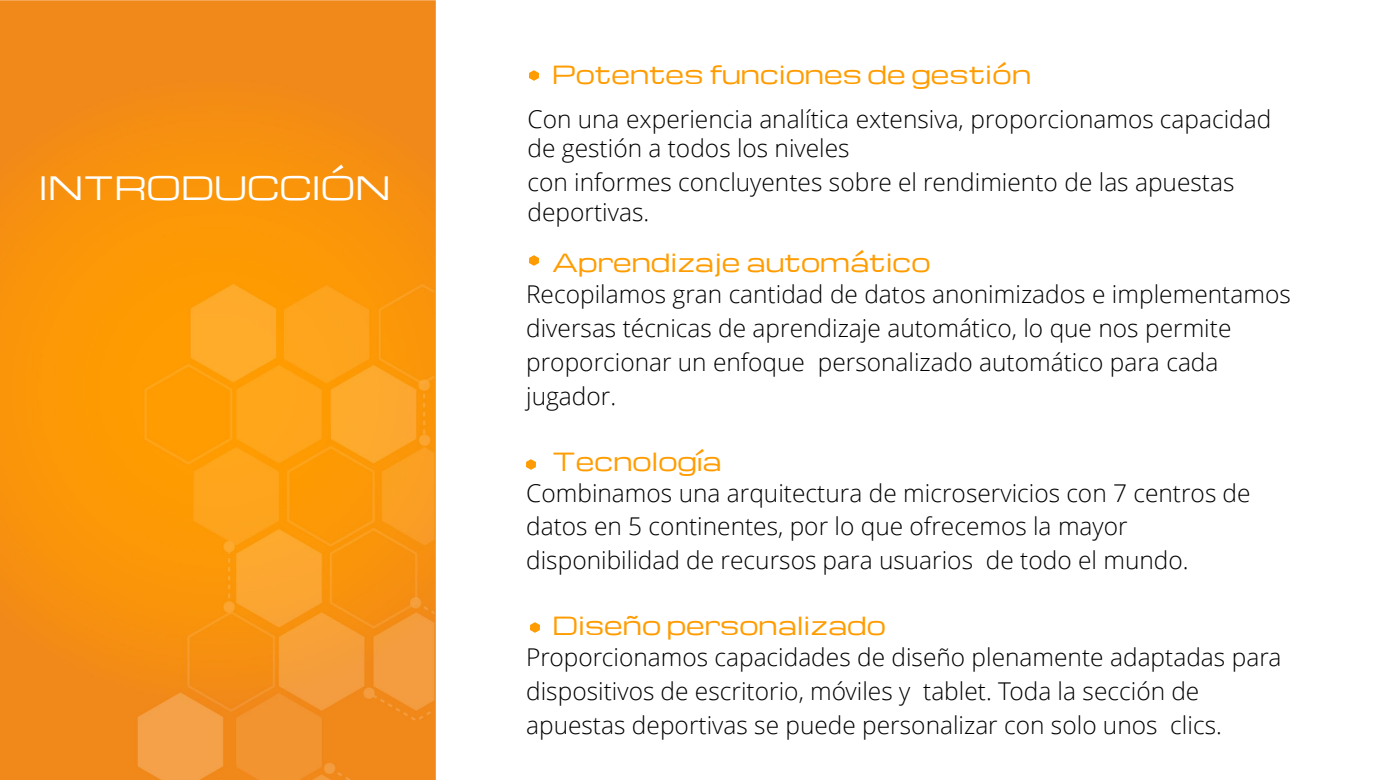
<style>
.page{position:relative;width:1386px;height:780px;background:#fff}
.page>*{position:absolute;margin:0;border:0;box-sizing:border-box;transform-origin:0 0}
.t1{font:31.5px "Michroma";color:#fff}
.t2{font:300 24.5px/33.8px "Open Sans";color:#000}
.t3{font:24.5px "Michroma";color:#ff9c01}
</style>
<div class="page">
<img style="left:0;top:0;width:435px;height:779px">
<svg style="left:529px;top:255px;width:9px;height:10px"></svg>
<svg style="left:531px;top:622px;width:8px;height:10px"></svg>
<svg style="left:529px;top:70px;width:9px;height:10px"></svg>
<svg style="left:526px;top:459px;width:9px;height:10px"></svg>
<p class="t1" style="left:39px;top:171px;width:353px">INTRODUCCIÓN</p>
<h2 class="t3" style="left:552px;top:61px;width:480px">Potentes funciones de gestión</h2>
<p class="t2" style="left:527px;top:104px;width:745px;line-height:29.4px">Con una experiencia analítica extensiva, proporcionamos capacidad de gestión a todos los niveles</p>
<p class="t2" style="left:527px;top:167px;width:708px;line-height:29.4px">con informes concluyentes sobre el rendimiento de las apuestas deportivas.</p>
<p class="t3" style="left:552px;top:249px;width:380px">Aprendizaje automático</p>
<p class="t2" style="left:526px;top:276px;width:766px">Recopilamos gran cantidad de datos anonimizados e implementamos diversas técnicas de aprendizaje automático, lo que nos permite proporcionar un enfoque personalizado automático para cada jugador.</p>
<p class="t3" style="left:552px;top:447px;width:171px">Tecnología</p>
<p class="t2" style="left:526px;top:475px;width:726px">Combinamos una arquitectura de microservicios con 7 centros de datos en 5 continentes, por lo que ofrecemos la mayor disponibilidad de recursos para usuarios de todo el mundo.</p>
<p class="t3" style="left:552px;top:612px;width:335px">Diseño personalizado</p>
<p class="t2" style="left:526px;top:639px;width:756px">Proporcionamos capacidades de diseño plenamente adaptadas para dispositivos de escritorio, móviles y tablet. Toda la sección de apuestas deportivas se puede personalizar con solo unos clics.</p>
</div>
